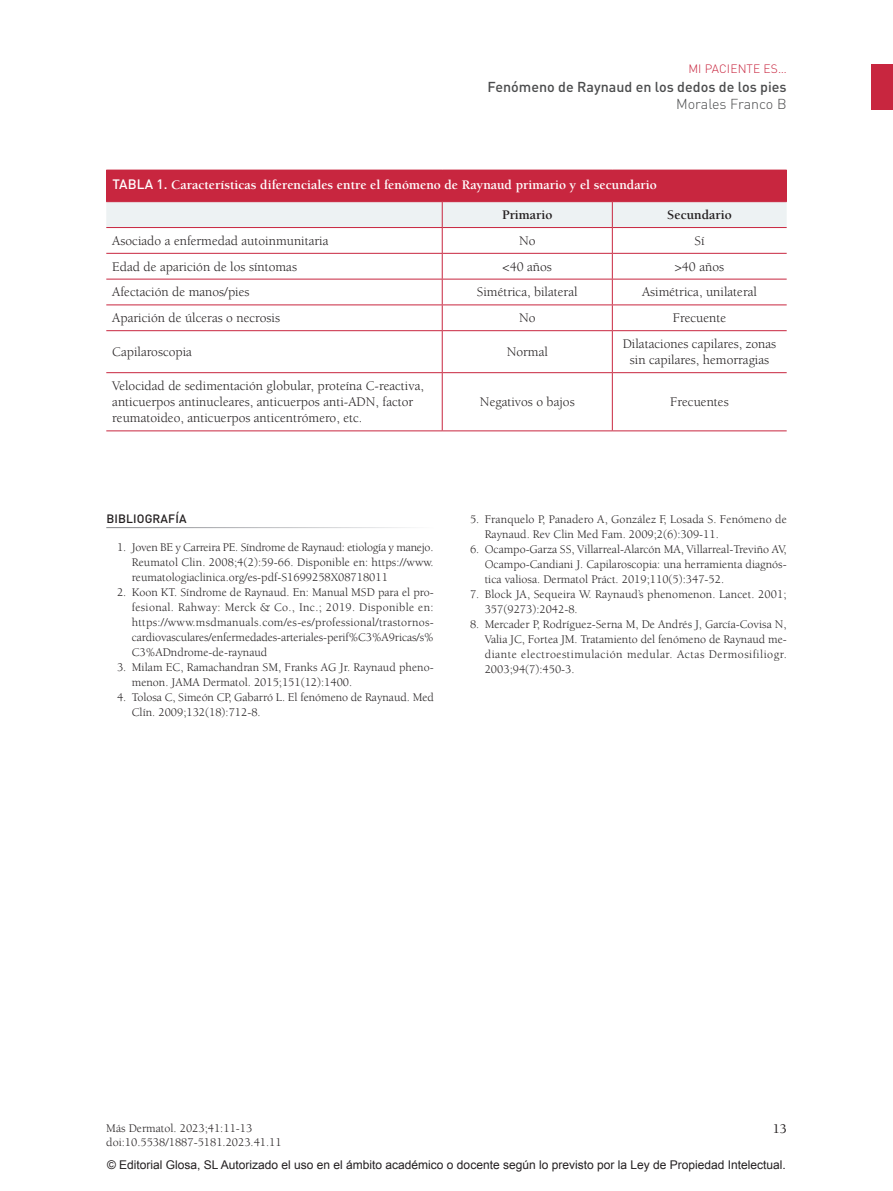
<style>
.page{position:relative;width:893px;height:1191px;background:#fff}
.page>*{position:absolute;margin:0;border:0;box-sizing:border-box;transform-origin:0 0}
.t1{font:500 14.25px "DIN Pro";color:#4b4c4d}
.t2{font:300 14.25px "DIN Pro";color:#4b4c4d}
.t3{font:13.5px/16.2px "Berkeley";color:#231f20;text-align:center}
.t4{font:700 13.5px "Berkeley";color:#fff}
.t5{font:700 13.5px "Berkeley";color:#231f20}
.t6{font:500 13.5px "Berkeley";color:#231f20}
.t7{font:12px/15px "Berkeley";color:#231f20}
.t8{font:12px "Arial";color:#231f20}
.t9{font:300 12px "DIN Pro";letter-spacing:.01em;color:#c8263f}
.t10{font:500 12px "DIN Pro";letter-spacing:.01em;color:#231f20}
.s1{font-family:"DIN Pro";font-weight:500}
</style>
<div class="page">
<div style="left:872px;top:65px;width:21px;height:45px;background:#c8263f"></div>
<div style="left:106px;top:170px;width:681px;height:32px;background:#c8263f"></div>
<svg style="left:106px;top:202px;width:681px;height:128px"></svg>
<hr style="left:106px;top:330px;width:336px;height:1px;background:#c8263f">
<hr style="left:442px;top:330px;width:170px;height:1px;background:#c8263f">
<hr style="left:442px;top:331px;width:1px;height:41px;background:#c8263f">
<hr style="left:612px;top:330px;width:175px;height:1px;background:#c8263f">
<hr style="left:612px;top:331px;width:1px;height:41px;background:#c8263f">
<hr style="left:106px;top:372px;width:336px;height:1px;background:#c8263f">
<hr style="left:442px;top:372px;width:170px;height:1px;background:#c8263f">
<hr style="left:442px;top:373px;width:1px;height:57px;background:#c8263f">
<hr style="left:612px;top:372px;width:175px;height:1px;background:#c8263f">
<hr style="left:612px;top:373px;width:1px;height:57px;background:#c8263f">
<hr style="left:106px;top:430px;width:336px;height:1px;background:#c8263f">
<hr style="left:442px;top:430px;width:170px;height:1px;background:#c8263f">
<hr style="left:612px;top:430px;width:175px;height:1px;background:#c8263f">
<p class="t9" style="left:688px;top:60px;width:100px">MI PACIENTE ES…</p>
<p class="t1" style="left:488px;top:77px;width:301px">Fenómeno de Raynaud en los dedos de los pies</p>
<p class="t2" style="left:676px;top:94px;width:112px">Morales Franco B</p>
<p class="t4" style="left:112px;top:177px;width:546px"><span class="s1">TABLA 1.</span> Características diferenciales entre el fenómeno de Raynaud primario y el secundario</p>
<p class="t5" style="left:502px;top:208px;width:52px">Primario</p>
<p class="t5" style="left:667px;top:208px;width:66px">Secundario</p>
<p class="t3" style="left:112px;top:233px;width:218px">Asociado a enfermedad autoinmunitaria</p>
<p class="t3" style="left:519px;top:233px;width:18px">No</p>
<p class="t3" style="left:694px;top:233px;width:11px">Sí</p>
<p class="t3" style="left:112px;top:258px;width:186px">Edad de aparición de los síntomas</p>
<p class="t3" style="left:503px;top:258px;width:51px">&lt;40 años</p>
<p class="t3" style="left:675px;top:258px;width:51px">&gt;40 años</p>
<p class="t3" style="left:112px;top:284px;width:139px">Afectación de manos/pies</p>
<p class="t3" style="left:477px;top:284px;width:102px">Simétrica, bilateral</p>
<p class="t3" style="left:642px;top:284px;width:116px">Asimétrica, unilateral</p>
<p class="t3" style="left:112px;top:310px;width:169px">Aparición de úlceras o necrosis</p>
<p class="t3" style="left:519px;top:310px;width:18px">No</p>
<p class="t3" style="left:673px;top:310px;width:55px">Frecuente</p>
<p class="t3" style="left:112px;top:344px;width:81px">Capilaroscopia</p>
<p class="t3" style="left:507px;top:344px;width:43px">Normal</p>
<p class="t3" style="left:623px;top:336px;width:155px">Dilataciones capilares, zonas sin capilares, hemorragias</p>
<p class="t3" style="left:112px;top:378px;width:313px;text-align:left">Velocidad de sedimentación globular, proteína C-reactiva, anticuerpos antinucleares, anticuerpos anti-ADN, factor reumatoideo, anticuerpos anticentrómero, etc.</p>
<p class="t3" style="left:480px;top:394px;width:96px">Negativos o bajos</p>
<p class="t3" style="left:670px;top:394px;width:60px">Frecuentes</p>
<p class="t10" style="left:106px;top:510px;width:82px">BIBLIOGRAFÍA</p>
<p class="t7" style="left:132px;top:540px;width:303px;text-align:justify;text-indent:-15px">1. Joven BE y Carreira PE. Síndrome de Raynaud: etiología y manejo.<br>Reumatol Clin. 2008;4(2):59-66. Disponible en: https://www. reumatologiaclinica.org/es-pdf-S1699258X08718011</p>
<p class="t7" style="left:132px;top:585px;width:303px;text-align:justify;text-indent:-15px">2. Koon KT. Síndrome de Raynaud. En: Manual MSD para el pro&shy;fesional. Rahway: Merck &amp; Co., Inc.; 2019. Disponible en: https://www.msdmanuals.com/es-es/professional/trastornos&shy;cardiovasculares/enfermedades-arteriales-perif%C3%A9ricas/s% C3%ADndrome-de-raynaud</p>
<p class="t7" style="left:132px;top:660px;width:303px;text-indent:-15px">3. Milam EC, Ramachandran SM, Franks AG Jr. Raynaud pheno&shy;menon. JAMA Dermatol. 2015;151(12):1400.</p>
<p class="t7" style="left:132px;top:690px;width:304px;text-indent:-15px">4. Tolosa C, Simeón CP, Gabarró L. El fenómeno de Raynaud. Med<br>Clín. 2009;132(18):712-8.</p>
<p class="t7" style="left:485px;top:512px;width:304px;text-indent:-15px">5. Franquelo P, Panadero A, González F, Losada S. Fenómeno de<br>Raynaud. Rev Clin Med Fam. 2009;2(6):309-11.</p>
<p class="t7" style="left:485px;top:542px;width:303px;text-align:justify;text-indent:-15px">6. Ocampo-Garza SS, Villarreal-Alarcón MA, Villarreal-Treviño AV, Ocampo-Candiani J. Capilaroscopia: una herramienta diagnós&shy;tica valiosa. Dermatol Práct. 2019;110(5):347-52.</p>
<p class="t7" style="left:485px;top:587px;width:303px;text-indent:-15px">7. Block JA, Sequeira W. Raynaud’s phenomenon. Lancet. 2001;<br>357(9273):2042-8.</p>
<p class="t7" style="left:485px;top:617px;width:304px;text-align:justify;text-indent:-15px">8. Mercader P, Rodríguez-Serna M, De Andrés J, García-Covisa N, Valia JC, Fortea JM. Tratamiento del fenómeno de Raynaud me&shy;diante electroestimulación medular. Actas Dermosifiliogr.<br>2003;94(7):450-3.</p>
<p class="t7" style="left:106px;top:1121px;width:177px;line-height:14.4px">Más Dermatol. 2023;41:11-13 doi:10.5538/1887-5181.2023.41.11</p>
<p class="t6" style="left:773px;top:1121px;width:16px">13</p>
<p class="t8" style="left:107px;top:1156px;width:680px">© Editorial Glosa, SL Autorizado el uso en el ámbito académico o docente según lo previsto por la Ley de Propiedad Intelectual.</p>
</div>
